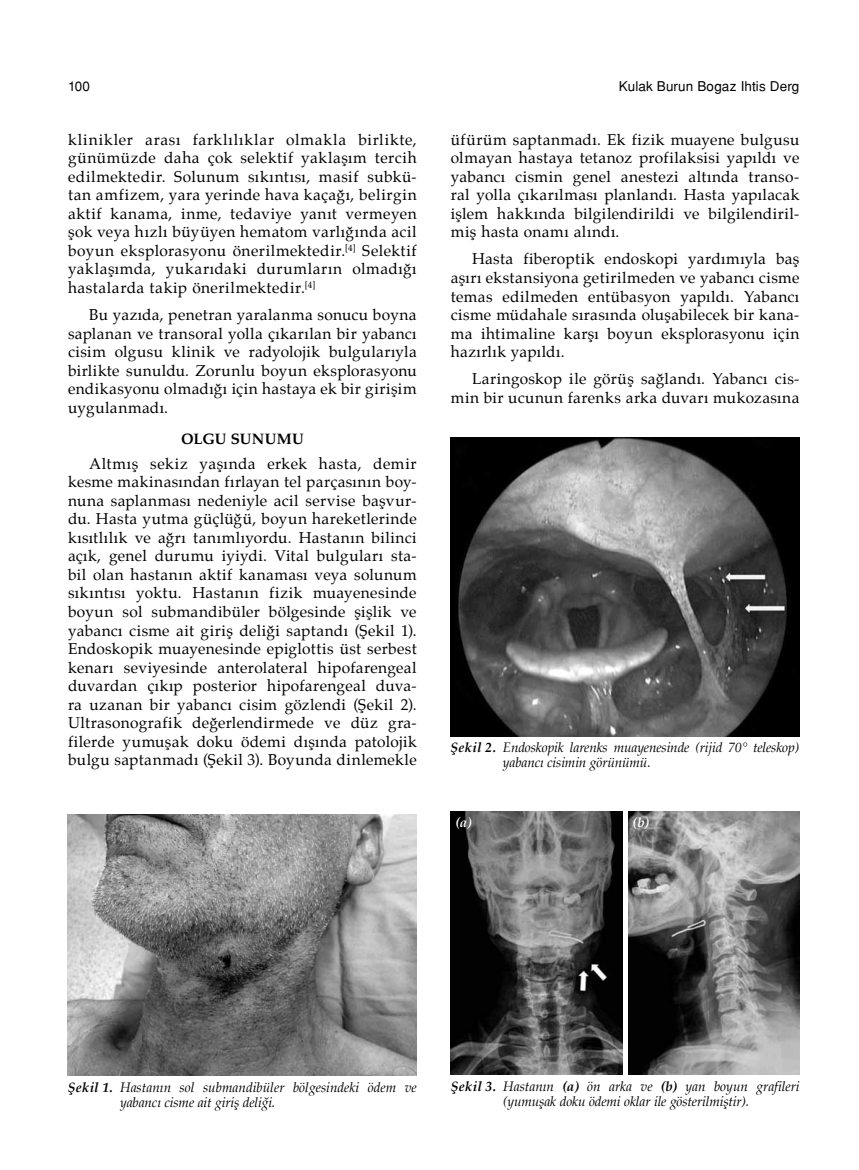
<style>
.page{position:relative;width:859px;height:1170px;background:#fff}
.page>*{position:absolute;margin:0;border:0;box-sizing:border-box;transform-origin:0 0}
.t1{font:15.45px/18.6px "Palatino";letter-spacing:.025em;color:#000;text-align:justify}
.t2{font:700 15px "Palatino";letter-spacing:.01em;color:#000}
.t3{font:italic 13.5px/15px "Palatino";letter-spacing:-.01em;color:#000}
.t4{font:13.5px "Helvetica Normal Tr";letter-spacing:.01em;color:#000}
.t5{font:italic 700 13.5px "Palatino";color:#fff}
.s1{font-weight:700}
</style>
<div class="page">
<img style="left:68px;top:814px;width:349px;height:261px">
<img style="left:451px;top:437px;width:348px;height:299px">
<img style="left:451px;top:811px;width:349px;height:263px">
<div style="left:623px;top:810px;width:5px;height:265px;background:#fff"></div>
<p class="t4" style="left:68px;top:78px;width:24px">100</p>
<p class="t4" style="left:619px;top:78px;width:182px">Kulak Burun Bogaz Ihtis Derg</p>
<p class="t1" style="left:68px;top:131px;width:350px">klinikler arası farklılıklar olmakla birlikte, günümüzde daha çok selektif yaklaşım tercih edilmektedir. Solunum sıkıntısı, masif subkü&shy;tan amfizem, yara yerinde hava kaçağı, belirgin aktif kanama, inme, tedaviye yanıt vermeyen şok veya hızlı büyüyen hematom varlığında acil boyun eksplorasyonu önerilmektedir.<sup>[4]</sup> Selektif yaklaşımda, yukarıdaki durumların olmadığı hastalarda takip önerilmektedir.<sup>[4]</sup></p>
<p class="t1" style="left:68px;top:307px;width:350px;text-indent:21px">Bu yazıda, penetran yaralanma sonucu boyna saplanan ve transoral yolla çıkarılan bir yabancı cisim olgusu klinik ve radyolojik bulgularıyla birlikte sunuldu. Zorunlu boyun eksplorasyonu endikasyonu olmadığı için hastaya ek bir girişim uygulanmadı.</p>
<p class="t2" style="left:181px;top:429px;width:124px">OLGU SUNUMU</p>
<p class="t1" style="left:68px;top:455px;width:350px;text-indent:21px">Altmış sekiz yaşında erkek hasta, demir kesme makinasından fırlayan tel parçasının boy&shy;nuna saplanması nedeniyle acil servise başvur&shy;du. Hasta yutma güçlüğü, boyun hareketlerinde kısıtlılık ve ağrı tanımlıyordu. Hastanın bilinci açık, genel durumu iyiydi. Vital bulguları sta&shy;bil olan hastanın aktif kanaması veya solunum sıkıntısı yoktu. Hastanın fizik muayenesinde boyun sol submandibüler bölgesinde şişlik ve yabancı cisme ait giriş deliği saptandı (Şekil 1).<br>Endoskopik muayenesinde epiglottis üst serbest kenarı seviyesinde anterolateral hipofarengeal duvardan çıkıp posterior hipofarengeal duva&shy;ra uzanan bir yabancı cisim gözlendi (Şekil 2).<br>Ultrasonografik değerlendirmede ve düz gra&shy;filerde yumuşak doku ödemi dışında patolojik bulgu saptanmadı (Şekil 3). Boyunda dinlemekle</p>
<p class="t1" style="left:451px;top:131px;width:350px">üfürüm saptanmadı. Ek fizik muayene bulgusu olmayan hastaya tetanoz profilaksisi yapıldı ve yabancı cismin genel anestezi altında transo&shy;ral yolla çıkarılması planlandı. Hasta yapılacak işlem hakkında bilgilendirildi ve bilgilendiril&shy;miş hasta onamı alındı.</p>
<p class="t1" style="left:451px;top:251px;width:350px;text-indent:21px">Hasta fiberoptik endoskopi yardımıyla baş aşırı ekstansiyona getirilmeden ve yabancı cisme temas edilmeden entübasyon yapıldı. Yabancı cisme müdahale sırasında oluşabilecek bir kana&shy;ma ihtimaline karşı boyun eksplorasyonu için hazırlık yapıldı.</p>
<p class="t1" style="left:451px;top:371px;width:350px;text-align:right">Laringoskop ile görüş sağlandı. Yabancı cis&shy;min bir ucunun farenks arka duvarı mukozasına</p>
<p class="t3" style="left:503px;top:741px;width:298px;text-indent:-52px"><span class="s1">Şekil 2.</span> Endoskopik larenks muayenesinde (rijid 70° teleskop) yabancı cisimin görünümü.</p>
<p class="t5" style="left:455px;top:814px;width:18px">(a)</p>
<p class="t5" style="left:632px;top:814px;width:18px">(b)</p>
<p class="t3" style="left:120px;top:1081px;width:298px;text-indent:-52px"><span class="s1">Şekil 1.</span> Hastanın sol submandibüler bölgesindeki ödem ve yabancı cisme ait giriş deliği.</p>
<p class="t3" style="left:451px;top:1080px;width:350px;text-align:center"><span class="s1">Şekil 3.</span> Hastanın <span class="s1">(a)</span> ön arka ve <span class="s1">(b)</span> yan boyun grafileri (yumuşak doku ödemi oklar ile gösterilmiştir).</p>
</div>
